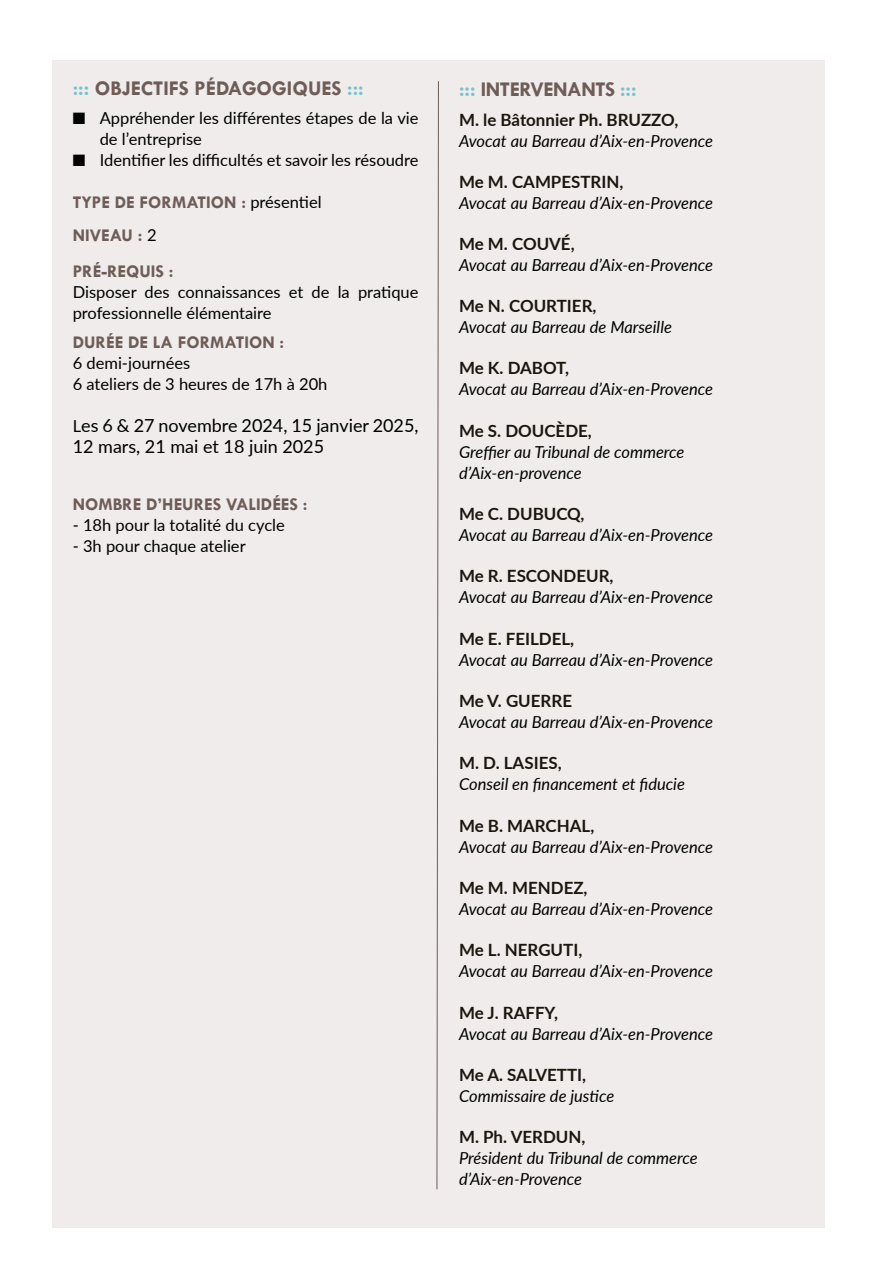
<style>
.page{position:relative;width:893px;height:1263px;background:#fff}
.page>*{position:absolute;margin:0;border:0;box-sizing:border-box;transform-origin:0 0}
.t1{font:700 21.15px "Tw Cen";color:#6e5d57}
.t2{font:700 21.15px "Tw Cen";letter-spacing:-.02em;color:#6e5d57}
.t3{font:700 18px/33px "Tw Cen";color:#6e5d57}
.t4{font:18px/21px "Lato";color:#000}
.t5{font:700 16.95px "Lato";color:#1d160f}
.t6{font:italic 16.5px/21px "Lato";color:#000}
.t7{font:16.5px/21px "Lato";color:#000}
.s1{color:#70c5ca}
.s2{font-family:"Lato";font-weight:400;font-size:16.5px;color:#000}
.s3{font-size:16.5px}
</style>
<div class="page">
<div style="left:52px;top:60px;width:773px;height:1168px;background:#efeceb"></div>
<svg style="left:436px;top:81px;width:3px;height:1109px"></svg>
<p class="t1" style="left:73px;top:76px;width:293px"><span class="s1">:::</span> OBJECTIFS PÉDAGOGIQUES <span class="s1">:::</span></p>
<p class="t7" style="left:100px;top:107px;width:320px;text-indent:-27px">■ Appréhender les différentes étapes de la vie de l’entreprise</p>
<p class="t7" style="left:73px;top:149px;width:347px">■ Identifier les difficultés et savoir les résoudre</p>
<p class="t3" style="left:73px;top:185px;width:250px">TYPE DE FORMATION : <span class="s2">présentiel<br></span>NIVEAU : <span class="s2">2</span></p>
<p class="t3" style="left:73px;top:254px;width:102px">PRÉ-REQUIS :</p>
<p class="t7" style="left:73px;top:281px;width:347px">Disposer des connaissances et de la pratique professionnelle élémentaire</p>
<p class="t3" style="left:73px;top:326px;width:213px">DURÉE DE LA FORMATION :</p>
<p class="t7" style="left:73px;top:352px;width:256px">6 demi-journées<br>6 ateliers de 3 heures de 17h à 20h</p>
<p class="t4" style="left:73px;top:414px;width:347px"><span class="s3">L</span>es 6 &amp; 27 novembre 2024, 15 janvier 2025,<br>12 mars, 21 mai et 18 juin 2025</p>
<p class="t3" style="left:73px;top:488px;width:236px">NOMBRE D’HEURES VALIDÉES :</p>
<p class="t7" style="left:73px;top:514px;width:214px">- 18h pour la totalité du cycle</p>
<p class="t7" style="left:73px;top:535px;width:174px">- 3h pour chaque atelier</p>
<p class="t2" style="left:459px;top:77px;width:179px"><span class="s1">:::</span> INTERVENANTS <span class="s1">:::</span></p>
<p class="t5" style="left:459px;top:107px;width:221px">M. le Bâtonnier Ph. BRUZZO,</p>
<p class="t6" style="left:459px;top:130px;width:255px">Avocat au Barreau d’Aix-en-Provence</p>
<p class="t5" style="left:459px;top:169px;width:166px">Me M. CAMPESTRIN,</p>
<p class="t6" style="left:459px;top:191px;width:255px">Avocat au Barreau d’Aix-en-Provence</p>
<p class="t5" style="left:459px;top:231px;width:117px">Me M. COUVÉ,</p>
<p class="t6" style="left:459px;top:254px;width:255px">Avocat au Barreau d’Aix-en-Provence</p>
<p class="t5" style="left:459px;top:293px;width:139px">Me N. COURTIER,</p>
<p class="t6" style="left:459px;top:316px;width:214px">Avocat au Barreau de Marseille</p>
<p class="t5" style="left:459px;top:356px;width:112px">Me K. DABOT,</p>
<p class="t6" style="left:459px;top:378px;width:255px">Avocat au Barreau d’Aix-en-Provence</p>
<p class="t5" style="left:459px;top:418px;width:134px">Me S. DOUCÈDE,</p>
<p class="t6" style="left:459px;top:441px;width:227px">Greffier au Tribunal de commerce d’Aix-en-provence</p>
<p class="t5" style="left:459px;top:501px;width:127px">Me C. DUBUCQ,</p>
<p class="t6" style="left:459px;top:524px;width:255px">Avocat au Barreau d’Aix-en-Provence</p>
<p class="t5" style="left:459px;top:564px;width:156px">Me R. ESCONDEUR,</p>
<p class="t6" style="left:459px;top:586px;width:255px">Avocat au Barreau d’Aix-en-Provence</p>
<p class="t5" style="left:459px;top:626px;width:117px">Me E. FEILDEL,</p>
<p class="t6" style="left:459px;top:648px;width:255px">Avocat au Barreau d’Aix-en-Provence</p>
<p class="t5" style="left:459px;top:688px;width:114px">Me V. GUERRE</p>
<p class="t6" style="left:459px;top:711px;width:255px">Avocat au Barreau d’Aix-en-Provence</p>
<p class="t5" style="left:459px;top:751px;width:104px">M. D. LASIES,</p>
<p class="t6" style="left:459px;top:773px;width:227px">Conseil en financement et fiducie</p>
<p class="t5" style="left:459px;top:813px;width:137px">Me B. MARCHAL,</p>
<p class="t6" style="left:459px;top:835px;width:255px">Avocat au Barreau d’Aix-en-Provence</p>
<p class="t5" style="left:459px;top:875px;width:130px">Me M. MENDEZ,</p>
<p class="t6" style="left:459px;top:898px;width:255px">Avocat au Barreau d’Aix-en-Provence</p>
<p class="t5" style="left:459px;top:938px;width:125px">Me L. NERGUTI,</p>
<p class="t6" style="left:459px;top:960px;width:255px">Avocat au Barreau d’Aix-en-Provence</p>
<p class="t5" style="left:459px;top:1000px;width:101px">Me J. RAFFY,</p>
<p class="t6" style="left:459px;top:1022px;width:255px">Avocat au Barreau d’Aix-en-Provence</p>
<p class="t5" style="left:459px;top:1062px;width:129px">Me A. SALVETTI,</p>
<p class="t6" style="left:459px;top:1085px;width:157px">Commissaire de justice</p>
<p class="t5" style="left:459px;top:1124px;width:128px">M. Ph. VERDUN,</p>
<p class="t6" style="left:459px;top:1147px;width:240px">Président du Tribunal de commerce d’Aix-en-Provence</p>
</div>
